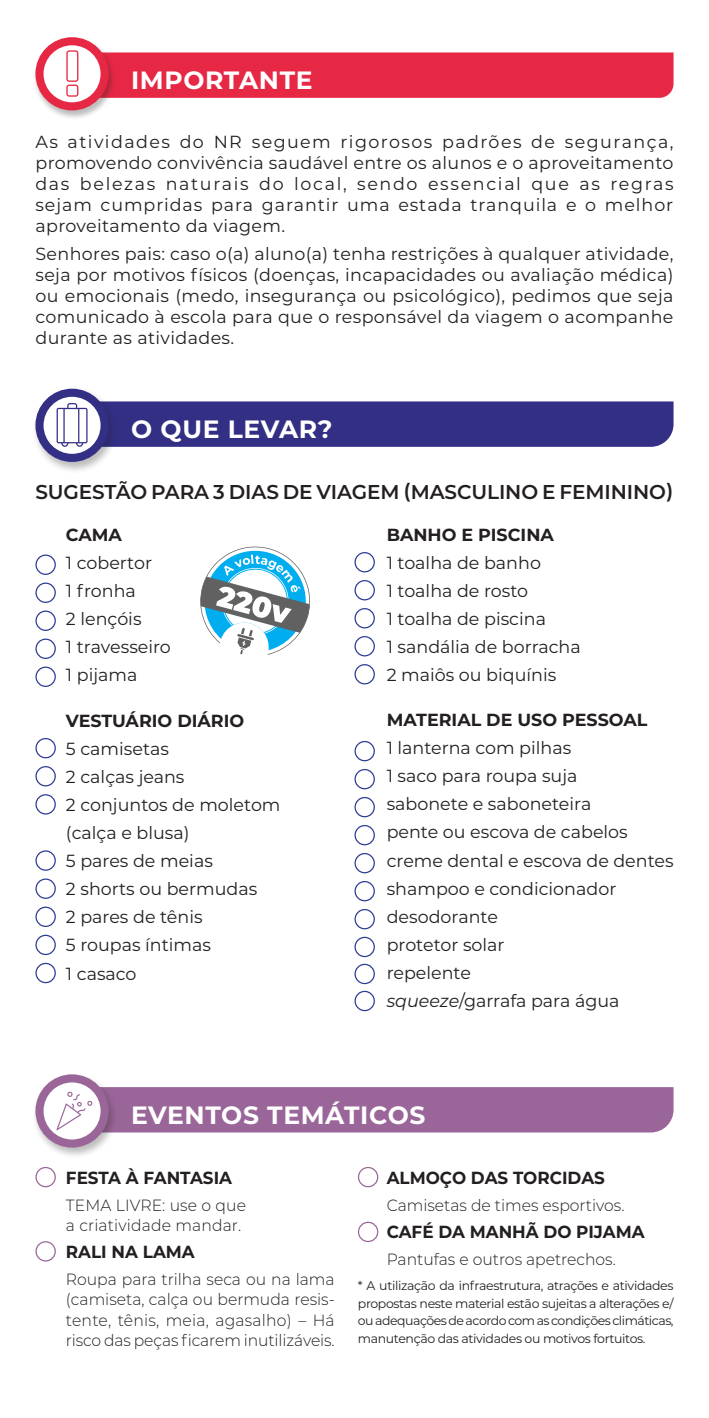
<style>
.page{position:relative;width:709px;height:1418px;background:#fff}
.page>*{position:absolute;margin:0;border:0;box-sizing:border-box;transform-origin:0 0}
.t1{font:700 25px "Montserrat";letter-spacing:.025em;color:#fff}
.itens{font:600 20px "Montserrat";letter-spacing:-.005em;color:#231f20}
.itens-2{font:17.5px/21px "Montserrat";color:#231f20;text-align:justify}
.itens-3{font:700 17.5px "Montserrat";color:#231f20;scale:.96 1}
.itens-4{font:700 17.5px "Montserrat";color:#231f20}
.itens-5{font:300 16.25px/20px "Montserrat";color:#231f20;scale:.96 1}
.itens-6{font:12.5px/17.5px "Montserrat";letter-spacing:-.03em;color:#231f20;text-align:justify}
.s1{font-style:italic}
</style>
<div class="page">
<div style="left:33px;top:37px;width:83px;height:83px;background:#231f20;opacity:.3"></div>
<div style="left:35px;top:37px;width:74px;height:73px;background:#e72844;border-radius:50%"></div>
<div style="left:44px;top:45px;width:57px;height:57px;background:#fff;border-radius:50%"></div>
<svg style="left:66px;top:50px;width:607px;height:48px;background:#e93d56"></svg>
<div style="left:35px;top:1166px;width:21px;height:21px;border:1px solid #9a6699;border-radius:50%"></div>
<div style="left:35px;top:1241px;width:21px;height:20px;border:1px solid #9a6699;border-radius:50%"></div>
<div style="left:358px;top:1166px;width:20px;height:21px;border:1px solid #9a6699;border-radius:50%"></div>
<div style="left:358px;top:1221px;width:20px;height:21px;border:1px solid #9a6699;border-radius:50%"></div>
<div style="left:32px;top:387px;width:86px;height:87px;background:#231f20;opacity:.3"></div>
<div style="left:35px;top:389px;width:74px;height:73px;background:#322f85;border-radius:50%"></div>
<div style="left:44px;top:397px;width:57px;height:57px;background:#fff;border-radius:50%"></div>
<svg style="left:57px;top:401px;width:616px;height:46px;background:#3e3b8c"></svg>
<div style="left:32px;top:1073px;width:86px;height:86px;background:#231f20;opacity:.3"></div>
<div style="left:35px;top:1074px;width:74px;height:73px;background:#9a6699;border-radius:50%"></div>
<div style="left:44px;top:1082px;width:57px;height:57px;background:#fff;border-radius:50%"></div>
<svg style="left:56px;top:1087px;width:617px;height:45px;background:#a0709f"></svg>
<div style="left:35px;top:554px;width:21px;height:21px;border:1px solid #2d3b93;border-radius:50%"></div>
<div style="left:354px;top:552px;width:21px;height:20px;border:1px solid #2d3b93;border-radius:50%"></div>
<div style="left:354px;top:741px;width:21px;height:20px;border:1px solid #2d3b93;border-radius:50%"></div>
<div style="left:35px;top:738px;width:21px;height:20px;border:1px solid #2d3b93;border-radius:50%"></div>
<div style="left:35px;top:878px;width:21px;height:20px;border:1px solid #2d3b93;border-radius:50%"></div>
<div style="left:35px;top:582px;width:21px;height:21px;border:1px solid #2d3b93;border-radius:50%"></div>
<div style="left:354px;top:580px;width:21px;height:20px;border:1px solid #2d3b93;border-radius:50%"></div>
<div style="left:354px;top:769px;width:21px;height:20px;border:1px solid #2d3b93;border-radius:50%"></div>
<div style="left:354px;top:881px;width:21px;height:20px;border:1px solid #2d3b93;border-radius:50%"></div>
<div style="left:35px;top:766px;width:21px;height:20px;border:1px solid #2d3b93;border-radius:50%"></div>
<div style="left:35px;top:906px;width:21px;height:21px;border:1px solid #2d3b93;border-radius:50%"></div>
<div style="left:35px;top:610px;width:21px;height:21px;border:1px solid #2d3b93;border-radius:50%"></div>
<div style="left:354px;top:608px;width:21px;height:20px;border:1px solid #2d3b93;border-radius:50%"></div>
<div style="left:354px;top:797px;width:21px;height:20px;border:1px solid #2d3b93;border-radius:50%"></div>
<div style="left:354px;top:909px;width:21px;height:20px;border:1px solid #2d3b93;border-radius:50%"></div>
<div style="left:35px;top:794px;width:21px;height:20px;border:1px solid #2d3b93;border-radius:50%"></div>
<div style="left:35px;top:934px;width:21px;height:21px;border:1px solid #2d3b93;border-radius:50%"></div>
<div style="left:35px;top:962px;width:21px;height:21px;border:1px solid #2d3b93;border-radius:50%"></div>
<div style="left:35px;top:638px;width:21px;height:21px;border:1px solid #2d3b93;border-radius:50%"></div>
<div style="left:35px;top:666px;width:21px;height:21px;border:1px solid #2d3b93;border-radius:50%"></div>
<div style="left:354px;top:636px;width:21px;height:20px;border:1px solid #2d3b93;border-radius:50%"></div>
<div style="left:354px;top:825px;width:21px;height:20px;border:1px solid #2d3b93;border-radius:50%"></div>
<div style="left:354px;top:936px;width:21px;height:21px;border:1px solid #2d3b93;border-radius:50%"></div>
<div style="left:35px;top:850px;width:21px;height:20px;border:1px solid #2d3b93;border-radius:50%"></div>
<div style="left:354px;top:664px;width:21px;height:20px;border:1px solid #2d3b93;border-radius:50%"></div>
<div style="left:354px;top:853px;width:21px;height:20px;border:1px solid #2d3b93;border-radius:50%"></div>
<div style="left:354px;top:963px;width:21px;height:21px;border:1px solid #2d3b93;border-radius:50%"></div>
<div style="left:354px;top:990px;width:21px;height:21px;border:1px solid #2d3b93;border-radius:50%"></div>
<svg style="left:200px;top:546px;width:110px;height:109px"></svg>
<p class="t1" style="left:131px;top:62px;width:183px">IMPORTANTE</p>
<p class="itens-2" style="left:35px;top:131px;width:640px">As atividades do NR seguem rigorosos padrões de segurança, promovendo convivência saudável entre os alunos e o aproveitamento das belezas naturais do local, sendo essencial que as regras sejam cumpridas para garantir uma estada tranquila e o melhor aproveitamento da viagem.</p>
<p class="itens-2" style="left:35px;top:243px;width:639px">Senhores pais: caso o(a) aluno(a) tenha restrições à qualquer atividade, seja por motivos físicos (doenças, incapacidades ou avaliação médica) ou emocionais (medo, insegurança ou psicológico), pedimos que seja comunicado à escola para que o responsável da viagem o acompanhe durante as atividades.</p>
<p class="t1" style="left:131px;top:411px;width:203px">O QUE LEVAR?</p>
<p class="itens" style="left:35px;top:477px;width:639px">SUGESTÃO PARA 3 DIAS DE VIAGEM (MASCULINO E FEMININO)</p>
<p class="itens-4" style="left:66px;top:522px;width:58px">CAMA</p>
<p class="itens-2" style="left:66px;top:551px;width:88px">1 cobertor</p>
<p class="itens-2" style="left:66px;top:580px;width:72px">1 fronha</p>
<p class="itens-2" style="left:66px;top:608px;width:77px">2 lençóis</p>
<p class="itens-2" style="left:66px;top:636px;width:106px">1 travesseiro</p>
<p class="itens-2" style="left:66px;top:664px;width:73px">1 pijama</p>
<p class="itens-4" style="left:66px;top:707px;width:180px">VESTUÁRIO DIÁRIO</p>
<p class="itens-2" style="left:66px;top:737px;width:105px">5 camisetas</p>
<p class="itens-2" style="left:66px;top:765px;width:120px">2 calças jeans</p>
<p class="itens-2" style="left:66px;top:793px;width:216px">2 conjuntos de moletom</p>
<p class="itens-2" style="left:66px;top:821px;width:125px">(calça e blusa)</p>
<p class="itens-2" style="left:66px;top:849px;width:148px">5 pares de meias</p>
<p class="itens-2" style="left:66px;top:878px;width:193px">2 shorts ou bermudas</p>
<p class="itens-2" style="left:66px;top:906px;width:138px">2 pares de tênis</p>
<p class="itens-2" style="left:66px;top:934px;width:147px">5 roupas íntimas</p>
<p class="itens-2" style="left:66px;top:962px;width:72px">1 casaco</p>
<p class="itens-4" style="left:387px;top:522px;width:169px">BANHO E PISCINA</p>
<p class="itens-2" style="left:387px;top:551px;width:156px">1 toalha de banho</p>
<p class="itens-2" style="left:387px;top:580px;width:143px">1 toalha de rosto</p>
<p class="itens-2" style="left:387px;top:608px;width:161px">1 toalha de piscina</p>
<p class="itens-2" style="left:387px;top:636px;width:196px">1 sandália de borracha</p>
<p class="itens-2" style="left:387px;top:664px;width:171px">2 maiôs ou biquínis</p>
<p class="itens-4" style="left:387px;top:707px;width:262px">MATERIAL DE USO PESSOAL</p>
<p class="itens-2" style="left:387px;top:736px;width:186px">1 lanterna com pilhas</p>
<p class="itens-2" style="left:387px;top:765px;width:192px">1 saco para roupa suja</p>
<p class="itens-2" style="left:387px;top:793px;width:206px">sabonete e saboneteira</p>
<p class="itens-2" style="left:387px;top:821px;width:243px">pente ou escova de cabelos</p>
<p class="itens-2" style="left:387px;top:849px;width:288px">creme dental e escova de dentes</p>
<p class="itens-2" style="left:387px;top:877px;width:231px">shampoo e condicionador</p>
<p class="itens-2" style="left:387px;top:905px;width:113px">desodorante</p>
<p class="itens-2" style="left:387px;top:933px;width:119px">protetor solar</p>
<p class="itens-2" style="left:387px;top:961px;width:86px">repelente</p>
<p class="itens-2" style="left:387px;top:989px;width:234px"><span class="s1">squeeze</span>/garrafa para água</p>
<p class="t1" style="left:131px;top:1097px;width:296px">EVENTOS TEMÁTICOS</p>
<p class="itens-3" style="left:66px;top:1165px;width:174px">FESTA À FANTASIA</p>
<p class="itens-5" style="left:66px;top:1194px;width:189px">TEMA LIVRE: use o que a criatividade mandar.</p>
<p class="itens-3" style="left:66px;top:1239px;width:136px">RALI NA LAMA</p>
<p class="itens-5" style="left:66px;top:1269px;width:281px;text-align:justify">Roupa para trilha seca ou na lama (camiseta, calça ou bermuda resis&shy;tente, tênis, meia, agasalho) – Há risco das peças ficarem inutilizáveis.</p>
<p class="itens-3" style="left:387px;top:1165px;width:229px">ALMOÇO DAS TORCIDAS</p>
<p class="itens-5" style="left:387px;top:1194px;width:249px">Camisetas de times esportivos.</p>
<p class="itens-3" style="left:387px;top:1219px;width:270px">CAFÉ DA MANHÃ DO PIJAMA</p>
<p class="itens-5" style="left:387px;top:1249px;width:240px">Pantufas e outros apetrechos.</p>
<p class="itens-6" style="left:358px;top:1276px;width:317px">* A utilização da infraestrutura, atrações e atividades propostas neste material estão sujeitas a alterações e/ ou adequações de acordo com as condições climáticas, manutenção das atividades ou motivos fortuitos.</p>
</div>
